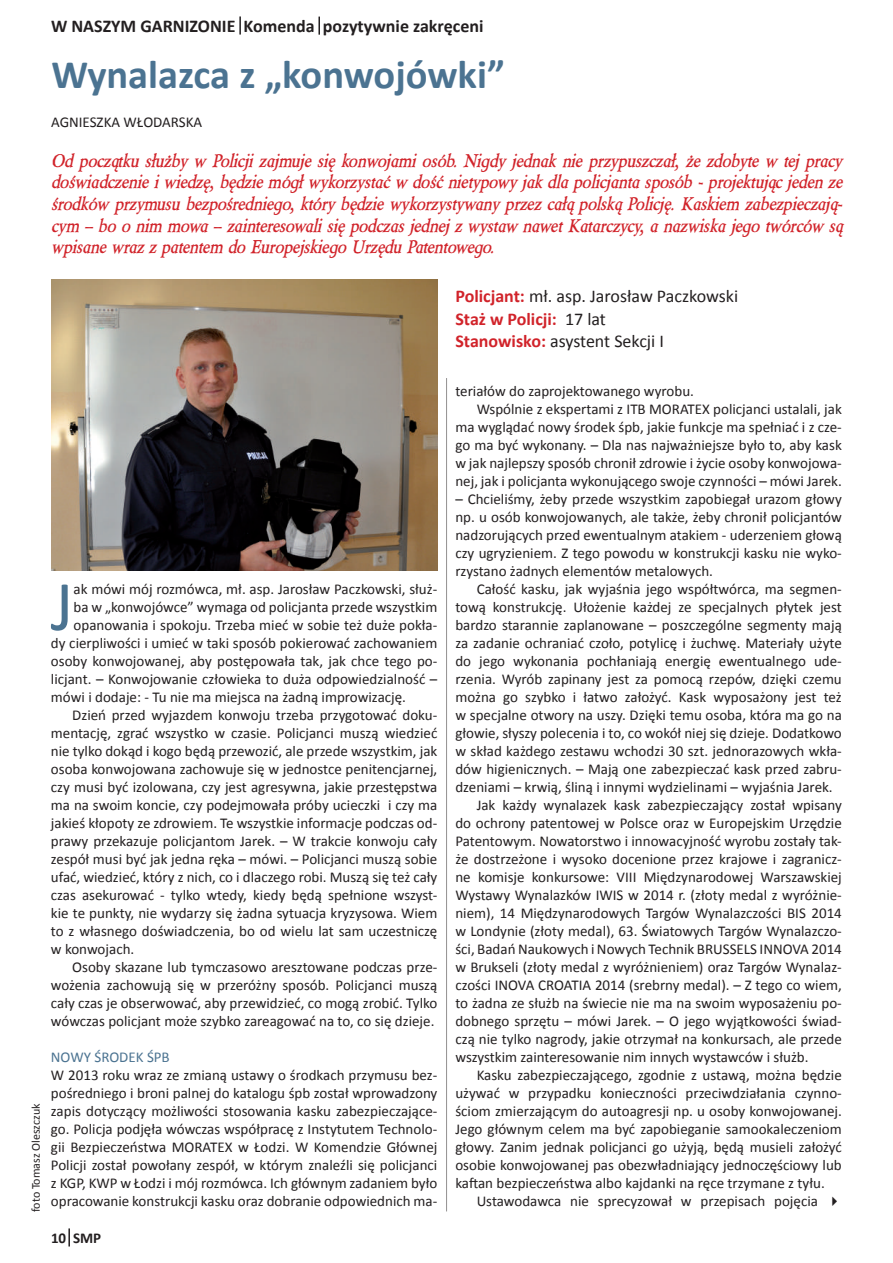
<style>
.page{position:relative;width:893px;height:1263px;background:#fff}
.page>*{position:absolute;margin:0;border:0;box-sizing:border-box;transform-origin:0 0}
.t1{font:71.7px "Calibri";color:#4b7391}
.t2{font:700 40.5px "Calibri";color:#4b7391}
.t3{font:italic 700 18px/21.6px "Berylium";color:#d1232a;text-align:justify}
.t4{font:18px/22.5px "Calibri";color:#231f20}
.t5{font:700 18px "Calibri";color:#231f20}
.t6{font:15px/18px "Calibri";color:#231f20;text-align:justify}
.t7{font:15px "Calibri";color:#4b7391}
.t8{font:700 15px "Calibri";color:#231f20}
.t9{font:12px "Calibri";color:#231f20}
.s1{font-weight:700;color:#d1232a}
</style>
<div class="page">
<svg style="left:239px;top:16px;width:2px;height:19px"></svg>
<svg style="left:318px;top:17px;width:2px;height:18px"></svg>
<svg style="left:68px;top:1228px;width:2px;height:18px"></svg>
<hr style="left:446px;top:378px;width:1px;height:833px;background:#231f20">
<img style="left:51px;top:280px;width:386px;height:290px">
<p class="t5" style="left:51px;top:15px;width:434px">W NASZYM GARNIZONIE Komenda pozytywnie zakręceni</p>
<h2 class="t2" style="left:51px;top:48px;width:455px">Wynalazca z „konwojówki”</h2>
<p class="t6" style="left:51px;top:113px;width:153px">AGNIESZKA WŁODARSKA</p>
<p class="t3" style="left:51px;top:150px;width:793px">Od początku służby w Policji zajmuje się konwojami osób. Nigdy jednak nie przypuszczał, że zdobyte w tej pracy doświadczenie i wiedzę, będzie mógł wykorzystać w dość nietypowy jak dla policjanta sposób - projektując jeden ze środków przymusu bezpośredniego, który będzie wykorzystywany przez całą polską Policję. Kaskiem zabezpieczają&shy;cym – bo o nim mowa – zainteresowali się podczas jednej z wystaw nawet Katarczycy, a nazwiska jego twórców są wpisane wraz z patentem do Europejskiego Urzędu Patentowego.</p>
<p class="t4" style="left:455px;top:285px;width:284px"><span class="s1">Policjant:</span> mł. asp. Jarosław Paczkowski<br><span class="s1">Staż w Policji:</span> 17 lat<br><span class="s1">Stanowisko:</span> asystent Sekcji I</p>
<p class="t9" style="left:28px;top:1212px;width:110px;rotate:-90deg">foto Tomasz Oleszczuk</p>
<h1 class="t1" style="left:51px;top:561px;width:24px">J</h1>
<p class="t6" style="left:74px;top:580px;width:365px">ak mówi mój rozmówca, mł. asp. Jarosław Paczkowski, służ-</p>
<p class="t6" style="left:74px;top:598px;width:365px">ba w „konwojówce” wymaga od policjanta przede wszystkim</p>
<p class="t6" style="left:74px;top:616px;width:365px">opanowania i spokoju. Trzeba mieć w sobie też duże pokła-</p>
<p class="t6" style="left:51px;top:634px;width:388px">dy cierpliwości i umieć w taki sposób pokierować zachowaniem</p>
<p class="t6" style="left:51px;top:652px;width:388px">osoby konwojowanej, aby postępowała tak, jak chce tego po-</p>
<p class="t6" style="left:51px;top:670px;width:388px">licjant. – Konwojowanie człowieka to duża odpowiedzialność –</p>
<p class="t6" style="left:51px;top:688px;width:357px">mówi i dodaje: - Tu nie ma miejsca na żadną improwizację.</p>
<p class="t6" style="left:72px;top:706px;width:367px">Dzień przed wyjazdem konwoju trzeba przygotować doku-</p>
<p class="t6" style="left:51px;top:724px;width:388px">mentację, zgrać wszystko w czasie. Policjanci muszą wiedzieć</p>
<p class="t6" style="left:51px;top:742px;width:388px">nie tylko dokąd i kogo będą przewozić, ale przede wszystkim, jak</p>
<p class="t6" style="left:51px;top:760px;width:388px">osoba konwojowana zachowuje się w jednostce penitencjarnej,</p>
<p class="t6" style="left:51px;top:778px;width:388px">czy musi być izolowana, czy jest agresywna, jakie przestępstwa</p>
<p class="t6" style="left:51px;top:796px;width:388px">ma na swoim koncie, czy podejmowała próby ucieczki i czy ma</p>
<p class="t6" style="left:51px;top:814px;width:388px">jakieś kłopoty ze zdrowiem. Te wszystkie informacje podczas od-</p>
<p class="t6" style="left:51px;top:832px;width:388px">prawy przekazuje policjantom Jarek. – W trakcie konwoju cały</p>
<p class="t6" style="left:51px;top:850px;width:388px">zespół musi być jak jedna ręka – mówi. – Policjanci muszą sobie</p>
<p class="t6" style="left:51px;top:868px;width:388px">ufać, wiedzieć, który z nich, co i dlaczego robi. Muszą się też cały</p>
<p class="t6" style="left:51px;top:886px;width:388px">czas asekurować - tylko wtedy, kiedy będą spełnione wszyst-</p>
<p class="t6" style="left:51px;top:904px;width:388px">kie te punkty, nie wydarzy się żadna sytuacja kryzysowa. Wiem</p>
<p class="t6" style="left:51px;top:922px;width:388px">to z własnego doświadczenia, bo od wielu lat sam uczestniczę</p>
<p class="t6" style="left:51px;top:940px;width:85px">w konwojach.</p>
<p class="t6" style="left:72px;top:958px;width:367px">Osoby skazane lub tymczasowo aresztowane podczas prze-</p>
<p class="t6" style="left:51px;top:976px;width:388px">wożenia zachowują się w przeróżny sposób. Policjanci muszą</p>
<p class="t6" style="left:51px;top:994px;width:388px">cały czas je obserwować, aby przewidzieć, co mogą zrobić. Tylko</p>
<p class="t6" style="left:51px;top:1012px;width:385px">wówczas policjant może szybko zareagować na to, co się dzieje.</p>
<p class="t7" style="left:51px;top:1048px;width:120px">NOWY ŚRODEK ŚPB</p>
<p class="t6" style="left:51px;top:1066px;width:388px">W 2013 roku wraz ze zmianą ustawy o środkach przymusu bez&shy;pośredniego i broni palnej do katalogu śpb został wprowadzony zapis dotyczący możliwości stosowania kasku zabezpieczające&shy;go. Policja podjęła wówczas współpracę z Instytutem Technolo&shy;gii Bezpieczeństwa MORATEX w Łodzi. W Komendzie Głównej Policji został powołany zespół, w którym znaleźli się policjanci z KGP, KWP w Łodzi i mój rozmówca. Ich głównym zadaniem było opracowanie konstrukcji kasku oraz dobranie odpowiednich ma-</p>
<p class="t8" style="left:51px;top:1228px;width:52px">10 SMP</p>
<p class="t6" style="left:455px;top:382px;width:240px">teriałów do zaprojektowanego wyrobu.</p>
<p class="t6" style="left:477px;top:400px;width:367px">Wspólnie z ekspertami z ITB MORATEX policjanci ustalali, jak</p>
<p class="t6" style="left:455px;top:418px;width:388px">ma wyglądać nowy środek śpb, jakie funkcje ma spełniać i z cze-</p>
<p class="t6" style="left:455px;top:436px;width:388px">go ma być wykonany. – Dla nas najważniejsze było to, aby kask</p>
<p class="t6" style="left:455px;top:454px;width:388px">w jak najlepszy sposób chronił zdrowie i życie osoby konwojowa-</p>
<p class="t6" style="left:455px;top:472px;width:388px">nej, jak i policjanta wykonującego swoje czynności – mówi Jarek.</p>
<p class="t6" style="left:455px;top:490px;width:388px">– Chcieliśmy, żeby przede wszystkim zapobiegał urazom głowy np. u osób konwojowanych, ale także, żeby chronił policjantów nadzorujących przed ewentualnym atakiem - uderzeniem głową czy ugryzieniem. Z tego powodu w konstrukcji kasku nie wyko&shy;rzystano żadnych elementów metalowych.</p>
<p class="t6" style="left:477px;top:580px;width:367px">Całość kasku, jak wyjaśnia jego współtwórca, ma segmen-</p>
<p class="t6" style="left:455px;top:598px;width:388px">tową konstrukcję. Ułożenie każdej ze specjalnych płytek jest</p>
<p class="t6" style="left:455px;top:616px;width:388px">bardzo starannie zaplanowane – poszczególne segmenty mają</p>
<p class="t6" style="left:455px;top:634px;width:388px">za zadanie ochraniać czoło, potylicę i żuchwę. Materiały użyte</p>
<p class="t6" style="left:455px;top:652px;width:388px">do jego wykonania pochłaniają energię ewentualnego ude-</p>
<p class="t6" style="left:455px;top:670px;width:388px">rzenia. Wyrób zapinany jest za pomocą rzepów, dzięki czemu</p>
<p class="t6" style="left:455px;top:688px;width:388px">można go szybko i łatwo założyć. Kask wyposażony jest też</p>
<p class="t6" style="left:455px;top:706px;width:388px">w specjalne otwory na uszy. Dzięki temu osoba, która ma go na</p>
<p class="t6" style="left:455px;top:724px;width:388px">głowie, słyszy polecenia i to, co wokół niej się dzieje. Dodatkowo</p>
<p class="t6" style="left:455px;top:742px;width:388px">w skład każdego zestawu wchodzi 30 szt. jednorazowych wkła-</p>
<p class="t6" style="left:455px;top:760px;width:388px">dów higienicznych. – Mają one zabezpieczać kask przed zabru-</p>
<p class="t6" style="left:455px;top:778px;width:379px">dzeniami – krwią, śliną i innymi wydzielinami – wyjaśnia Jarek.</p>
<p class="t6" style="left:477px;top:796px;width:367px">Jak każdy wynalazek kask zabezpieczający został wpisany</p>
<p class="t6" style="left:455px;top:814px;width:388px">do ochrony patentowej w Polsce oraz w Europejskim Urzędzie</p>
<p class="t6" style="left:455px;top:832px;width:388px">Patentowym. Nowatorstwo i innowacyjność wyrobu zostały tak-</p>
<p class="t6" style="left:455px;top:850px;width:388px">że dostrzeżone i wysoko docenione przez krajowe i zagranicz-</p>
<p class="t6" style="left:455px;top:868px;width:388px">ne komisje konkursowe: VIII Międzynarodowej Warszawskiej</p>
<p class="t6" style="left:455px;top:886px;width:388px">Wystawy Wynalazków IWIS w 2014 r. (złoty medal z wyróżnie-</p>
<p class="t6" style="left:455px;top:904px;width:388px">niem), 14 Międzynarodowych Targów Wynalazczości BIS 2014</p>
<p class="t6" style="left:455px;top:922px;width:388px">w Londynie (złoty medal), 63. Światowych Targów Wynalazczo-</p>
<p class="t6" style="left:455px;top:940px;width:388px">ści, Badań Naukowych i Nowych Technik BRUSSELS INNOVA 2014</p>
<p class="t6" style="left:455px;top:958px;width:388px">w Brukseli (złoty medal z wyróżnieniem) oraz Targów Wynalaz-</p>
<p class="t6" style="left:455px;top:976px;width:388px">czości INOVA CROATIA 2014 (srebrny medal). – Z tego co wiem,</p>
<p class="t6" style="left:455px;top:994px;width:388px">to żadna ze służb na świecie nie ma na swoim wyposażeniu po-</p>
<p class="t6" style="left:455px;top:1012px;width:388px">dobnego sprzętu – mówi Jarek. – O jego wyjątkowości świad-</p>
<p class="t6" style="left:455px;top:1030px;width:388px">czą nie tylko nagrody, jakie otrzymał na konkursach, ale przede</p>
<p class="t6" style="left:455px;top:1048px;width:355px">wszystkim zainteresowanie nim innych wystawców i służb.</p>
<p class="t6" style="left:477px;top:1066px;width:367px">Kasku zabezpieczającego, zgodnie z ustawą, można będzie</p>
<p class="t6" style="left:455px;top:1084px;width:388px">używać w przypadku konieczności przeciwdziałania czynno-</p>
<p class="t6" style="left:455px;top:1102px;width:388px">ściom zmierzającym do autoagresji np. u osoby konwojowanej.</p>
<p class="t6" style="left:455px;top:1120px;width:388px">Jego głównym celem ma być zapobieganie samookaleczeniom</p>
<p class="t6" style="left:455px;top:1138px;width:388px">głowy. Zanim jednak policjanci go użyją, będą musieli założyć</p>
<p class="t6" style="left:455px;top:1156px;width:388px">osobie konwojowanej pas obezwładniający jednoczęściowy lub</p>
<p class="t6" style="left:455px;top:1174px;width:371px">kaftan bezpieczeństwa albo kajdanki na ręce trzymane z tyłu.</p>
<p class="t6" style="left:477px;top:1192px;width:367px">Ustawodawca nie sprecyzował w przepisach pojęcia ✔</p>
</div>
